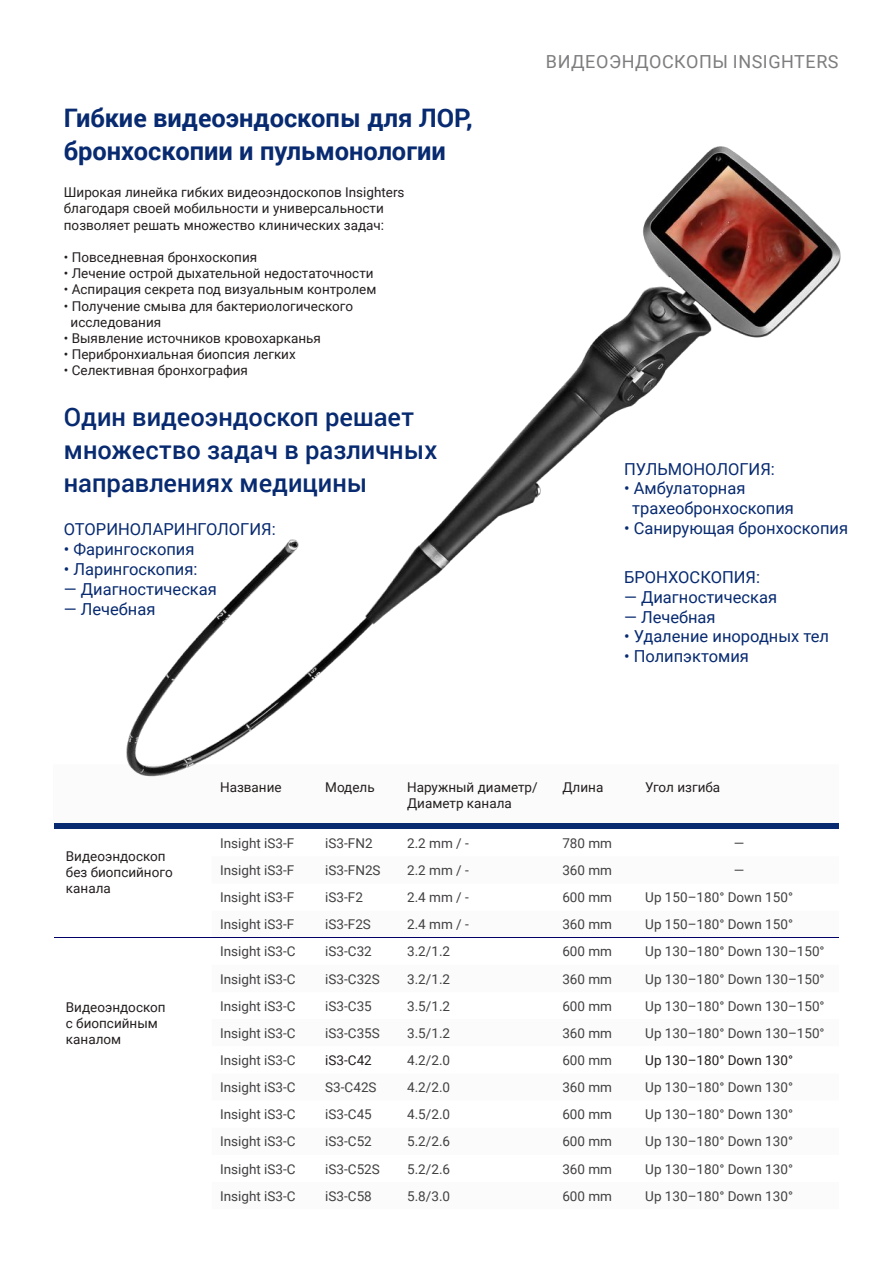
<style>
.page{position:relative;width:893px;height:1263px;background:#fff}
.page>*{position:absolute;margin:0;border:0;box-sizing:border-box;transform-origin:0 0}
.t1{font:500 25.5px/33px "Roboto";color:#072a70}
.t2{font:700 25.5px/33px "Roboto";color:#072a70}
.t3{font:18px "Roboto";letter-spacing:.03em;color:#7d7c7e}
.t4{font:16.5px/19.8px "Roboto";color:#072a70}
.t5{font:13.5px "Roboto";color:#424042}
.t6{font:13.5px/16.2px "Roboto";color:#241f1f}
</style>
<div class="page">
<img style="left:126px;top:146px;width:715px;height:631px">
<div style="left:54px;top:823px;width:785px;height:6px;background:#072a70"></div>
<hr style="left:54px;top:937px;width:785px;height:1px;background:#006">
<h1 class="t2" style="left:64px;top:100px;width:410px">Гибкие видеоэндоскопы для ЛОР, бронхоскопии и пульмонологии</h1>
<p class="t6" style="left:64px;top:184px;width:342px">Широкая линейка гибких видеоэндоскопов Insighters благодаря своей мобильности и универсальности позволяет решать множество клинических задач:</p>
<p class="t6" style="left:64px;top:249px;width:195px">• Повседневная бронхоскопия</p>
<p class="t6" style="left:64px;top:265px;width:311px">• Лечение острой дыхательной недостаточности</p>
<p class="t6" style="left:64px;top:281px;width:314px">• Аспирация секрета под визуальным контролем</p>
<p class="t6" style="left:71px;top:297px;width:284px;text-indent:-7px">• Получение смыва для бактериологического исследования</p>
<p class="t6" style="left:64px;top:330px;width:259px">• Выявление источников кровохарканья</p>
<p class="t6" style="left:64px;top:346px;width:233px">• Перибронхиальная биопсия легких</p>
<p class="t6" style="left:64px;top:362px;width:186px">• Селективная бронхография</p>
<h1 class="t1" style="left:64px;top:400px;width:375px">Один видеоэндоскоп решает множество задач в различных направлениях медицины</h1>
<p class="t4" style="left:64px;top:519px;width:213px">ОТОРИНОЛАРИНГОЛОГИЯ:</p>
<p class="t4" style="left:64px;top:539px;width:132px">• Фарингоскопия</p>
<p class="t4" style="left:64px;top:559px;width:135px">• Ларингоскопия:</p>
<p class="t4" style="left:64px;top:578px;width:155px">— Диагностическая</p>
<p class="t4" style="left:64px;top:598px;width:93px">— Лечебная</p>
<h2 class="t3" style="left:546px;top:48px;width:294px">ВИДЕОЭНДОСКОПЫ INSIGHTERS</h2>
<p class="t4" style="left:624px;top:458px;width:152px">ПУЛЬМОНОЛОГИЯ:</p>
<p class="t4" style="left:632px;top:478px;width:163px;text-indent:-8px">• Амбулаторная трахеобронхоскопия</p>
<p class="t4" style="left:624px;top:518px;width:226px">• Санирующая бронхоскопия</p>
<p class="t4" style="left:624px;top:566px;width:138px">БРОНХОСКОПИЯ:</p>
<p class="t4" style="left:624px;top:586px;width:155px">— Диагностическая</p>
<p class="t4" style="left:624px;top:606px;width:93px">— Лечебная</p>
<p class="t4" style="left:624px;top:626px;width:207px">• Удаление инородных тел</p>
<p class="t4" style="left:624px;top:646px;width:126px">• Полипэктомия</p>
<p class="t6" style="left:66px;top:847px;width:108px">Видеоэндоскоп без биопсийного канала</p>
<p class="t6" style="left:66px;top:998px;width:101px">Видеоэндоскоп с биопсийным каналом</p>
<p class="t6" style="left:220px;top:778px;width:63px">Название</p>
<p class="t6" style="left:325px;top:778px;width:51px">Модель</p>
<p class="t6" style="left:407px;top:778px;width:132px">Наружный диаметр/<br>Диаметр канала</p>
<p class="t6" style="left:562px;top:778px;width:42px">Длина</p>
<p class="t6" style="left:645px;top:778px;width:76px">Угол изгиба</p>
<p class="t5" style="left:220px;top:834px;width:76px">Insight iS3-F</p>
<p class="t5" style="left:325px;top:834px;width:49px">iS3-FN2</p>
<p class="t5" style="left:407px;top:834px;width:63px">2.2 mm / -</p>
<p class="t5" style="left:562px;top:834px;width:51px">780 mm</p>
<p class="t5" style="left:734px;top:834px;width:12px">—</p>
<p class="t5" style="left:220px;top:861px;width:76px">Insight iS3-F</p>
<p class="t5" style="left:325px;top:861px;width:57px">iS3-FN2S</p>
<p class="t5" style="left:407px;top:861px;width:63px">2.2 mm / -</p>
<p class="t5" style="left:562px;top:861px;width:51px">360 mm</p>
<p class="t5" style="left:734px;top:861px;width:12px">—</p>
<p class="t5" style="left:220px;top:888px;width:76px">Insight iS3-F</p>
<p class="t5" style="left:325px;top:888px;width:39px">iS3-F2</p>
<p class="t5" style="left:407px;top:888px;width:63px">2.4 mm / -</p>
<p class="t5" style="left:562px;top:888px;width:51px">600 mm</p>
<p class="t5" style="left:645px;top:888px;width:149px">Up 150–180° Down 150°</p>
<p class="t5" style="left:220px;top:915px;width:76px">Insight iS3-F</p>
<p class="t5" style="left:325px;top:915px;width:47px">iS3-F2S</p>
<p class="t5" style="left:407px;top:915px;width:63px">2.4 mm / -</p>
<p class="t5" style="left:562px;top:915px;width:51px">360 mm</p>
<p class="t5" style="left:645px;top:915px;width:149px">Up 150–180° Down 150°</p>
<p class="t5" style="left:220px;top:942px;width:77px">Insight iS3-C</p>
<p class="t5" style="left:325px;top:942px;width:48px">iS3-C32</p>
<p class="t5" style="left:407px;top:942px;width:45px">3.2/1.2</p>
<p class="t5" style="left:562px;top:942px;width:51px">600 mm</p>
<p class="t5" style="left:645px;top:942px;width:181px">Up 130–180° Down 130–150°</p>
<p class="t5" style="left:220px;top:969px;width:77px">Insight iS3-C</p>
<p class="t5" style="left:325px;top:969px;width:56px">iS3-C32S</p>
<p class="t5" style="left:407px;top:969px;width:45px">3.2/1.2</p>
<p class="t5" style="left:562px;top:969px;width:51px">360 mm</p>
<p class="t5" style="left:645px;top:969px;width:181px">Up 130–180° Down 130–150°</p>
<p class="t5" style="left:220px;top:996px;width:77px">Insight iS3-C</p>
<p class="t5" style="left:325px;top:996px;width:48px">iS3-C35</p>
<p class="t5" style="left:407px;top:996px;width:45px">3.5/1.2</p>
<p class="t5" style="left:562px;top:996px;width:51px">600 mm</p>
<p class="t5" style="left:645px;top:996px;width:181px">Up 130–180° Down 130–150°</p>
<p class="t5" style="left:220px;top:1023px;width:77px">Insight iS3-C</p>
<p class="t5" style="left:325px;top:1023px;width:56px">iS3-C35S</p>
<p class="t5" style="left:407px;top:1023px;width:45px">3.5/1.2</p>
<p class="t5" style="left:562px;top:1023px;width:51px">360 mm</p>
<p class="t5" style="left:645px;top:1023px;width:181px">Up 130–180° Down 130–150°</p>
<p class="t5" style="left:220px;top:1051px;width:77px">Insight iS3-C</p>
<p class="t6" style="left:325px;top:1051px;width:48px">iS3-C42</p>
<p class="t5" style="left:407px;top:1051px;width:45px">4.2/2.0</p>
<p class="t5" style="left:562px;top:1051px;width:51px">600 mm</p>
<p class="t6" style="left:645px;top:1051px;width:149px">Up 130–180° Down 130°</p>
<p class="t5" style="left:220px;top:1078px;width:77px">Insight iS3-C</p>
<p class="t5" style="left:325px;top:1078px;width:53px">S3-C42S</p>
<p class="t5" style="left:407px;top:1078px;width:45px">4.2/2.0</p>
<p class="t5" style="left:562px;top:1078px;width:51px">360 mm</p>
<p class="t5" style="left:645px;top:1078px;width:149px">Up 130–180° Down 130°</p>
<p class="t5" style="left:220px;top:1105px;width:77px">Insight iS3-C</p>
<p class="t5" style="left:325px;top:1105px;width:48px">iS3-C45</p>
<p class="t5" style="left:407px;top:1105px;width:45px">4.5/2.0</p>
<p class="t5" style="left:562px;top:1105px;width:51px">600 mm</p>
<p class="t5" style="left:645px;top:1105px;width:149px">Up 130–180° Down 130°</p>
<p class="t5" style="left:220px;top:1132px;width:77px">Insight iS3-C</p>
<p class="t5" style="left:325px;top:1132px;width:48px">iS3-C52</p>
<p class="t5" style="left:407px;top:1132px;width:45px">5.2/2.6</p>
<p class="t5" style="left:562px;top:1132px;width:51px">600 mm</p>
<p class="t5" style="left:645px;top:1132px;width:149px">Up 130–180° Down 130°</p>
<p class="t5" style="left:220px;top:1159px;width:77px">Insight iS3-C</p>
<p class="t5" style="left:325px;top:1159px;width:56px">iS3-C52S</p>
<p class="t5" style="left:407px;top:1159px;width:45px">5.2/2.6</p>
<p class="t5" style="left:562px;top:1159px;width:51px">360 mm</p>
<p class="t5" style="left:645px;top:1159px;width:149px">Up 130–180° Down 130°</p>
<p class="t5" style="left:220px;top:1186px;width:77px">Insight iS3-C</p>
<p class="t5" style="left:325px;top:1186px;width:48px">iS3-C58</p>
<p class="t5" style="left:407px;top:1186px;width:45px">5.8/3.0</p>
<p class="t5" style="left:562px;top:1186px;width:51px">600 mm</p>
<p class="t5" style="left:645px;top:1186px;width:149px">Up 130–180° Down 130°</p>
</div>
